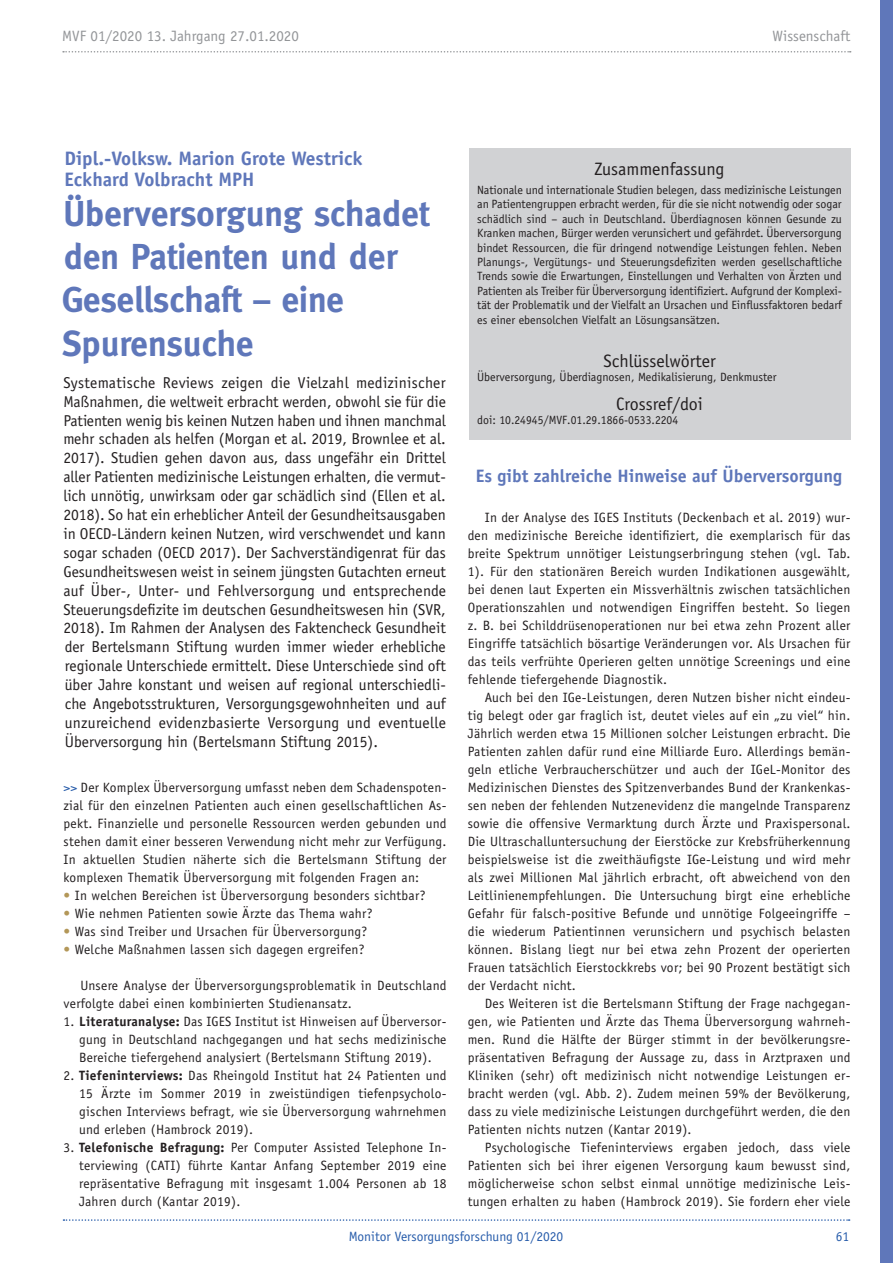
<style>
.page{position:relative;width:893px;height:1263px;background:#fff}
.page>*{position:absolute;margin:0;border:0;box-sizing:border-box;transform-origin:0 0}
.t1{font:700 36px/43.2px "Meta";color:#5f77ba}
.t2{font:700 19.5px/21px "Officina Sans";color:#5f77ba}
.t3{font:18px "Officina Sans";color:#231f20}
.t4{font:700 18px "Officina Sans";color:#5f77ba}
.t5{font:15.75px/18.9px "Officina Sans";color:#231f20;text-align:justify}
.t6{font:15px "Officina Sans";color:#939598}
.t7{font:13.5px/18px "Officina Sans";letter-spacing:.02em;color:#231f20;text-align:justify}
.t8{font:13.5px "Officina Sans";color:#275caa}
.t9{font:12px/14.4px "Officina Sans";color:#231f20;text-align:justify}
.s1{color:#275caa}
.s2{color:#b39758}
.s3{font-weight:700}
</style>
<div class="page">
<svg style="left:63px;top:51px;width:788px;height:2px"></svg>
<svg style="left:63px;top:1219px;width:787px;height:2px"></svg>
<div style="left:880px;top:0;width:13px;height:1263px;background:#5f77ba"></div>
<div style="left:469px;top:149px;width:381px;height:291px;background:#d1d2d4"></div>
<p class="t6" style="left:62px;top:27px;width:238px">MVF 01/2020 13. Jahrgang 27.01.2020</p>
<p class="t6" style="left:773px;top:27px;width:79px">Wissenschaft</p>
<h2 class="t2" style="left:65px;top:148px;width:299px">Dipl.-Volksw. Marion Grote Westrick<br>Eckhard Volbracht MPH</h2>
<h1 class="t1" style="left:62px;top:192px;width:369px">Überversorgung schadet den Patienten und der<br>Gesellschaft – eine<br>Spurensuche</h1>
<p class="t5" style="left:63px;top:373px;width:384px">Systematische Reviews zeigen die Vielzahl medizinischer Maßnahmen, die weltweit erbracht werden, obwohl sie für die Patienten wenig bis keinen Nutzen haben und ihnen manchmal mehr schaden als helfen (Morgan et al. 2019, Brownlee et al.<br>2017). Studien gehen davon aus, dass ungefähr ein Drittel aller Patienten medizinische Leistungen erhalten, die vermut&shy;lich unnötig, unwirksam oder gar schädlich sind (Ellen et al.<br>2018). So hat ein erheblicher Anteil der Gesundheitsausgaben in OECD-Ländern keinen Nutzen, wird verschwendet und kann sogar schaden (OECD 2017). Der Sachverständigenrat für das Gesundheitswesen weist in seinem jüngsten Gutachten erneut auf Über-, Unter- und Fehlversorgung und entsprechende Steuerungsdefizite im deutschen Gesundheitswesen hin (SVR, 2018). Im Rahmen der Analysen des Faktencheck Gesundheit der Bertelsmann Stiftung wurden immer wieder erhebliche regionale Unterschiede ermittelt. Diese Unterschiede sind oft über Jahre konstant und weisen auf regional unterschiedli&shy;che Angebotsstrukturen, Versorgungsgewohnheiten und auf unzureichend evidenzbasierte Versorgung und eventuelle Überversorgung hin (Bertelsmann Stiftung 2015).</p>
<p class="t7" style="left:64px;top:778px;width:384px"><span class="s1">&gt;&gt;</span> Der Komplex Überversorgung umfasst neben dem Schadenspoten&shy;zial für den einzelnen Patienten auch einen gesellschaftlichen As&shy;pekt. Finanzielle und personelle Ressourcen werden gebunden und stehen damit einer besseren Verwendung nicht mehr zur Verfügung.<br>In aktuellen Studien näherte sich die Bertelsmann Stiftung der komplexen Thematik Überversorgung mit folgenden Fragen an:</p>
<p class="t7" style="left:64px;top:886px;width:363px"><span class="s2">•</span> In welchen Bereichen ist Überversorgung besonders sichtbar?</p>
<p class="t7" style="left:64px;top:904px;width:310px"><span class="s2">•</span> Wie nehmen Patienten sowie Ärzte das Thema wahr?</p>
<p class="t7" style="left:64px;top:922px;width:305px"><span class="s2">•</span> Was sind Treiber und Ursachen für Überversorgung?</p>
<p class="t7" style="left:64px;top:940px;width:303px"><span class="s2">•</span> Welche Maßnahmen lassen sich dagegen ergreifen?</p>
<p class="t7" style="left:64px;top:976px;width:384px;text-indent:17px">Unsere Analyse der Überversorgungsproblematik in Deutschland verfolgte dabei einen kombinierten Studienansatz.</p>
<p class="t7" style="left:79px;top:1012px;width:369px;text-indent:-16px">1. <span class="s3">Literaturanalyse:</span> Das IGES Institut ist Hinweisen auf Überversor&shy;gung in Deutschland nachgegangen und hat sechs medizinische Bereiche tiefergehend analysiert (Bertelsmann Stiftung 2019).</p>
<p class="t7" style="left:79px;top:1066px;width:369px;text-indent:-16px">2. <span class="s3">Tiefeninterviews:</span> Das Rheingold Institut hat 24 Patienten und 15 Ärzte im Sommer 2019 in zweistündigen tiefenpsycholo&shy;gischen Interviews befragt, wie sie Überversorgung wahrnehmen und erleben (Hambrock 2019).</p>
<p class="t7" style="left:79px;top:1138px;width:369px;text-indent:-16px">3. <span class="s3">Telefonische Befragung:</span> Per Computer Assisted Telephone In&shy;terviewing (CATI) führte Kantar Anfang September 2019 eine repräsentative Befragung mit insgesamt 1.004 Personen ab 18<br>Jahren durch (Kantar 2019).</p>
<h3 class="t3" style="left:594px;top:159px;width:132px">Zusammenfassung</h3>
<p class="t9" style="left:477px;top:183px;width:367px">Nationale und internationale Studien belegen, dass medizinische Leistungen an Patientengruppen erbracht werden, für die sie nicht notwendig oder sogar schädlich sind – auch in Deutschland. Überdiagnosen können Gesunde zu Kranken machen, Bürger werden verunsichert und gefährdet. Überversorgung bindet Ressourcen, die für dringend notwendige Leistungen fehlen. Neben Planungs-, Vergütungs- und Steuerungsdefiziten werden gesellschaftliche Trends sowie die Erwartungen, Einstellungen und Verhalten von Ärzten und Patienten als Treiber für Überversorgung identifiziert. Aufgrund der Komplexi&shy;tät der Problematik und der Vielfalt an Ursachen und Einflussfaktoren bedarf es einer ebensolchen Vielfalt an Lösungsansätzen.</p>
<h3 class="t3" style="left:603px;top:350px;width:114px">Schlüsselwörter</h3>
<p class="t9" style="left:477px;top:370px;width:301px">Überversorgung, Überdiagnosen, Medikalisierung, Denkmuster</p>
<h3 class="t3" style="left:616px;top:393px;width:88px">Crossref/doi</h3>
<p class="t9" style="left:477px;top:413px;width:203px">doi: 10.24945/MVF.01.29.1866-0533.2204</p>
<h3 class="t4" style="left:476px;top:465px;width:368px">Es gibt zahlreiche Hinweise auf Überversorgung</h3>
<p class="t7" style="left:468px;top:508px;width:384px;text-indent:17px">In der Analyse des IGES Instituts (Deckenbach et al. 2019) wur&shy;den medizinische Bereiche identifiziert, die exemplarisch für das breite Spektrum unnötiger Leistungserbringung stehen (vgl. Tab.<br>1). Für den stationären Bereich wurden Indikationen ausgewählt, bei denen laut Experten ein Missverhältnis zwischen tatsächlichen Operationszahlen und notwendigen Eingriffen besteht. So liegen z. B. bei Schilddrüsenoperationen nur bei etwa zehn Prozent aller Eingriffe tatsächlich bösartige Veränderungen vor. Als Ursachen für das teils verfrühte Operieren gelten unnötige Screenings und eine fehlende tiefergehende Diagnostik.</p>
<p class="t7" style="left:468px;top:688px;width:384px;text-indent:17px">Auch bei den IGe-Leistungen, deren Nutzen bisher nicht eindeu&shy;tig belegt oder gar fraglich ist, deutet vieles auf ein „zu viel“ hin.<br>Jährlich werden etwa 15 Millionen solcher Leistungen erbracht. Die Patienten zahlen dafür rund eine Milliarde Euro. Allerdings bemän&shy;geln etliche Verbraucherschützer und auch der IGeL-Monitor des Medizinischen Dienstes des Spitzenverbandes Bund der Krankenkas&shy;sen neben der fehlenden Nutzenevidenz die mangelnde Transparenz sowie die offensive Vermarktung durch Ärzte und Praxispersonal.<br>Die Ultraschalluntersuchung der Eierstöcke zur Krebsfrüherkennung beispielsweise ist die zweithäufigste IGe-Leistung und wird mehr als zwei Millionen Mal jährlich erbracht, oft abweichend von den Leitlinienempfehlungen. Die Untersuchung birgt eine erhebliche Gefahr für falsch-positive Befunde und unnötige Folgeeingriffe – die wiederum Patientinnen verunsichern und psychisch belasten können. Bislang liegt nur bei etwa zehn Prozent der operierten Frauen tatsächlich Eierstockkrebs vor; bei 90 Prozent bestätigt sich der Verdacht nicht.</p>
<p class="t7" style="left:468px;top:994px;width:384px;text-indent:17px">Des Weiteren ist die Bertelsmann Stiftung der Frage nachgegan&shy;gen, wie Patienten und Ärzte das Thema Überversorgung wahrneh&shy;men. Rund die Hälfte der Bürger stimmt in der bevölkerungsre&shy;präsentativen Befragung der Aussage zu, dass in Arztpraxen und Kliniken (sehr) oft medizinisch nicht notwendige Leistungen er&shy;bracht werden (vgl. Abb. 2). Zudem meinen 59% der Bevölkerung, dass zu viele medizinische Leistungen durchgeführt werden, die den Patienten nichts nutzen (Kantar 2019).</p>
<p class="t7" style="left:468px;top:1138px;width:384px;text-indent:17px">Psychologische Tiefeninterviews ergaben jedoch, dass viele Patienten sich bei ihrer eigenen Versorgung kaum bewusst sind, möglicherweise schon selbst einmal unnötige medizinische Leis&shy;tungen erhalten zu haben (Hambrock 2019). Sie fordern eher viele</p>
<p class="t8" style="left:349px;top:1228px;width:216px">Monitor Versorgungsforschung 01/2020</p>
<p class="t8" style="left:836px;top:1228px;width:15px">61</p>
</div>
